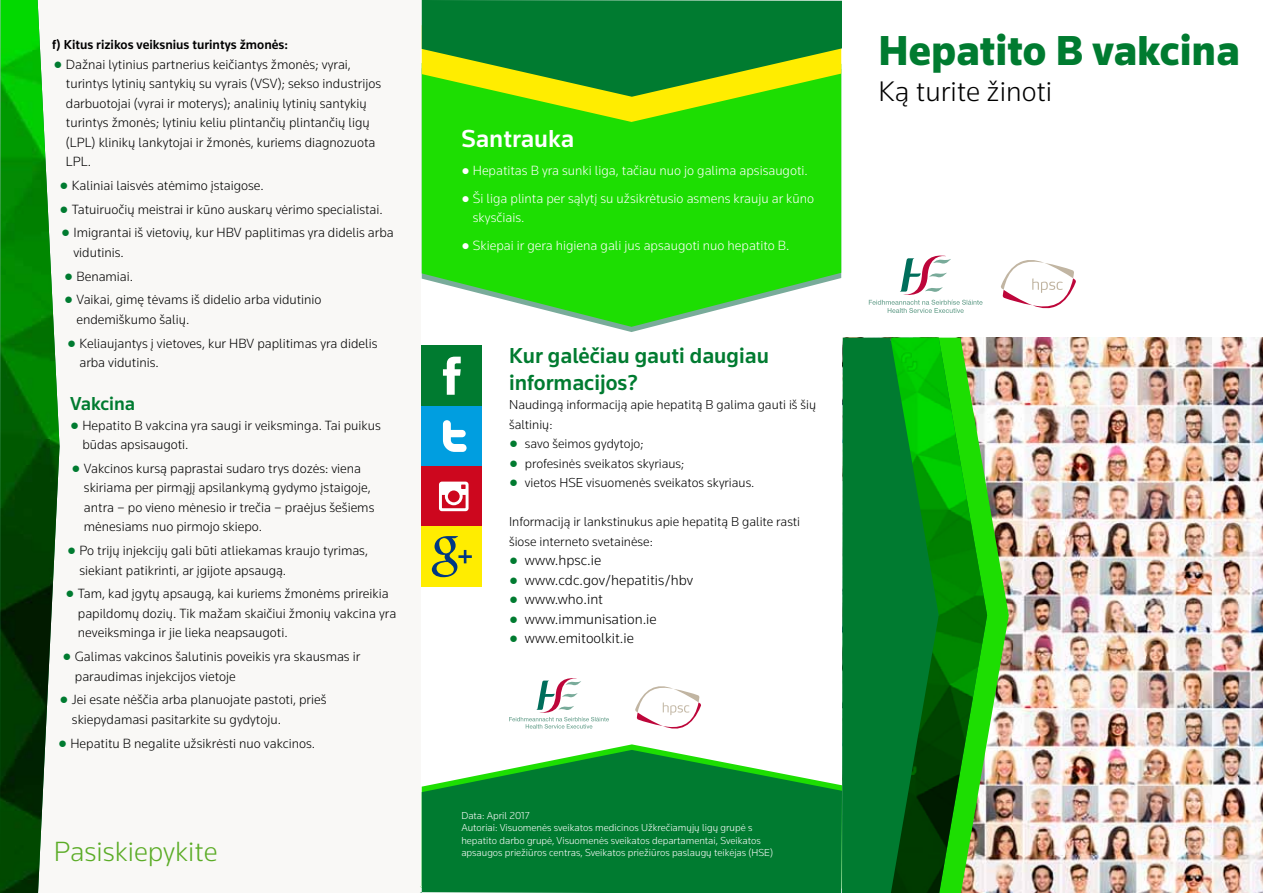
<style>
.page{position:relative;width:1263px;height:893px;background:#fff}
.page>*{position:absolute;margin:0;border:0;box-sizing:border-box;transform-origin:0 0}
.t1{font:900 43.5px "Knowledge";color:#007b30}
.t2{font:300 29.4px "Knowledge";color:#000}
.t3{font:300 28.8px "Knowledge";color:#5bac26}
.t4{font:500 25.5px "Knowledge";color:#fff}
.t5{font:500 22.5px/27px "Knowledge";color:#007b30}
.t6{font:500 19.5px "Knowledge";color:#007b30}
.t7{font:300 15px "Knowledge";color:#000}
.t8{font:300 13.8px/19.5px "Knowledge";color:#000}
.t9{font:300 13.8px/19.5px "Knowledge";color:#fff}
.t10{font:300 13.5px/19.5px "Knowledge";color:#000}
.t11{font:500 13.5px "Knowledge";color:#000}
.t12{font:300 10.5px/12.6px "Knowledge";color:#fff}
.s1{font-family:"Arial";font-weight:400;font-size:15px;color:#007b30}
.s2{font-family:"Arial";font-weight:400}
.s3{font-family:"Arial";font-weight:400;color:#007b30}
</style>
<div class="page">
<div style="left:7px;top:0;width:414px;height:893px;background:#f9f8f6"></div>
<img style="left:0;top:0;width:60px;height:893px">
<svg style="left:422px;top:122px;width:419px;height:205px;background:#37e020"></svg>
<img style="left:1009px;top:338px;width:254px;height:555px">
<img style="left:987px;top:338px;width:22px;height:555px">
<img style="left:939px;top:338px;width:48px;height:555px">
<svg style="left:842px;top:338px;width:97px;height:555px;background:#007b24"></svg>
<svg style="left:422px;top:0;width:420px;height:122px;background:#3ba61d"></svg>
<svg style="left:420px;top:750px;width:422px;height:143px;background:#1e8d45"></svg>
<svg style="left:869px;top:255px;width:114px;height:58px"></svg>
<svg style="left:509px;top:678px;width:100px;height:51px"></svg>
<svg style="left:635px;top:686px;width:66px;height:43px"></svg>
<svg style="left:1001px;top:260px;width:75px;height:49px"></svg>
<div style="left:422px;top:345px;width:60px;height:61px;background:#007b30"></div>
<div style="left:422px;top:406px;width:60px;height:60px;background:#009ee0"></div>
<div style="left:422px;top:466px;width:60px;height:61px;background:#cd071e"></div>
<div style="left:422px;top:527px;width:60px;height:60px;background:#ffed00"></div>
<svg style="left:443px;top:357px;width:18px;height:38px"></svg>
<svg style="left:443px;top:420px;width:24px;height:32px"></svg>
<svg style="left:439px;top:482px;width:29px;height:29px"></svg>
<svg style="left:432px;top:536px;width:40px;height:41px"></svg>
<p class="t11" style="left:52px;top:36px;width:237px">f) Kitus rizikos veiksnius turintys žmonės:</p>
<p class="t8" style="left:66px;top:54px;width:317px;text-indent:-12px"><span class="s1">●</span> Dažnai lytinius partnerius keičiantys žmonės; vyrai, turintys lytinių santykių su vyrais (VSV); sekso industrijos darbuotojai (vyrai ir moterys); analinių lytinių santykių turintys žmonės; lytiniu keliu plintančių plintančių ligų (LPL) klinikų lankytojai ir žmonės, kuriems diagnozuota LPL.</p>
<p class="t8" style="left:60px;top:175px;width:206px"><span class="s1">●</span> Kaliniai laisvės atėmimo įstaigose.</p>
<p class="t8" style="left:60px;top:199px;width:325px"><span class="s1">●</span> Tatuiruočių meistrai ir kūno auskarų vėrimo specialistai.</p>
<p class="t8" style="left:73px;top:223px;width:322px;text-indent:-12px"><span class="s1">●</span> Imigrantai iš vietovių, kur HBV paplitimas yra didelis arba vidutinis.</p>
<p class="t8" style="left:64px;top:266px;width:71px"><span class="s1">●</span> Benamiai.</p>
<p class="t8" style="left:76px;top:290px;width:247px;text-indent:-12px"><span class="s1">●</span> Vaikai, gimę tėvams iš didelio arba vidutinio endemiškumo šalių.</p>
<p class="t8" style="left:79px;top:333px;width:299px;text-indent:-12px"><span class="s1">●</span> Keliaujantys į vietoves, kur HBV paplitimas yra didelis arba vidutinis.</p>
<h3 class="t6" style="left:70px;top:391px;width:67px">Vakcina</h3>
<p class="t8" style="left:82px;top:415px;width:300px;text-indent:-12px"><span class="s1">●</span> Hepatito B vakcina yra saugi ir veiksminga. Tai puikus būdas apsisaugoti.</p>
<p class="t8" style="left:84px;top:458px;width:292px;text-indent:-12px"><span class="s1">●</span> Vakcinos kursą paprastai sudaro trys dozės: viena skiriama per pirmąjį apsilankymą gydymo įstaigoje, antra – po vieno mėnesio ir trečia – praėjus šešiems mėnesiams nuo pirmojo skiepo.</p>
<p class="t8" style="left:79px;top:540px;width:290px;text-indent:-12px"><span class="s1">●</span> Po trijų injekcijų gali būti atliekamas kraujo tyrimas, siekiant patikrinti, ar įgijote apsaugą.</p>
<p class="t8" style="left:78px;top:584px;width:320px;text-indent:-12px"><span class="s1">●</span> Tam, kad įgytų apsaugą, kai kuriems žmonėms prireikia papildomų dozių. Tik mažam skaičiui žmonių vakcina yra neveiksminga ir jie lieka neapsaugoti.</p>
<p class="t8" style="left:75px;top:646px;width:287px;text-indent:-12px"><span class="s1">●</span> Galimas vakcinos šalutinis poveikis yra skausmas ir paraudimas injekcijos vietoje</p>
<p class="t8" style="left:72px;top:690px;width:256px;text-indent:-12px"><span class="s1">●</span> Jei esate nėščia arba planuojate pastoti, prieš skiepydamasi pasitarkite su gydytoju.</p>
<p class="t8" style="left:58px;top:733px;width:259px"><span class="s1">●</span> Hepatitu B negalite užsikrėsti nuo vakcinos.</p>
<h3 class="t3" style="left:54px;top:834px;width:165px">Pasiskiepykite</h3>
<h3 class="t4" style="left:461px;top:122px;width:114px">Santrauka</h3>
<p class="t9" style="left:461px;top:160px;width:348px"><span class="s2">●</span> Hepatitas B yra sunki liga, tačiau nuo jo galima apsisaugoti.</p>
<p class="t9" style="left:473px;top:188px;width:343px;text-indent:-11px"><span class="s2">●</span> Ši liga plinta per sąlytį su užsikrėtusio asmens krauju ar kūno skysčiais.</p>
<p class="t9" style="left:461px;top:235px;width:330px"><span class="s2">●</span> Skiepai ir gera higiena gali jus apsaugoti nuo hepatito B.</p>
<h3 class="t5" style="left:509px;top:342px;width:261px">Kur galėčiau gauti daugiau informacijos?</h3>
<p class="t10" style="left:509px;top:395px;width:308px">Naudingą informaciją apie hepatitą B galima gauti iš šių šaltinių:</p>
<p class="t10" style="left:509px;top:434px;width:136px"><span class="s1">●</span> savo šeimos gydytojo;</p>
<p class="t10" style="left:509px;top:453px;width:177px"><span class="s1">●</span> profesinės sveikatos skyriaus;</p>
<p class="t10" style="left:509px;top:473px;width:247px"><span class="s1">●</span> vietos HSE visuomenės sveikatos skyriaus.</p>
<p class="t10" style="left:509px;top:512px;width:293px">Informaciją ir lankstinukus apie hepatitą B galite rasti šiose interneto svetainėse:</p>
<p class="t7" style="left:509px;top:551px;width:94px"><span class="s3">●</span> www.hpsc.ie</p>
<p class="t7" style="left:509px;top:571px;width:186px"><span class="s3">●</span> www.cdc.gov/hepatitis/hbv</p>
<p class="t7" style="left:509px;top:590px;width:96px"><span class="s3">●</span> www.who.int</p>
<p class="t7" style="left:509px;top:610px;width:149px"><span class="s3">●</span> www.immunisation.ie</p>
<p class="t7" style="left:509px;top:629px;width:126px"><span class="s3">●</span> www.emitoolkit.ie</p>
<h1 class="t1" style="left:879px;top:24px;width:363px">Hepatito B vakcina</h1>
<h2 class="t2" style="left:879px;top:73px;width:175px">Ką turite žinoti</h2>
<p class="t12" style="left:461px;top:809px;width:313px">Data: April 2017<br>Autoriai: Visuomenės sveikatos medicinos Užkrečiamųjų ligų grupė s hepatito darbo grupė, Visuomenės sveikatos departamentai, Sveikatos apsaugos priežiūros centras, Sveikatos priežiūros paslaugų teikėjas (HSE)</p>
</div>
